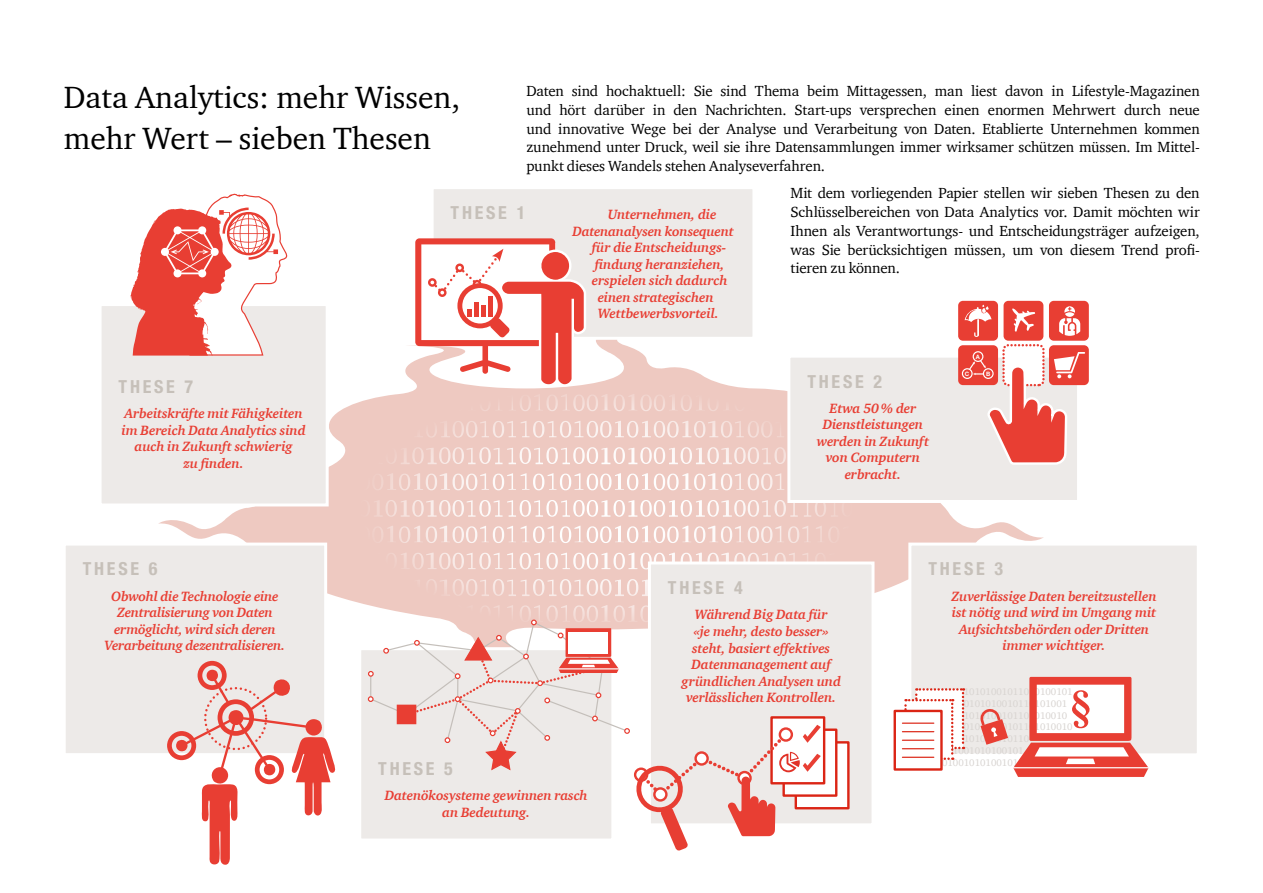
<style>
.page{position:relative;width:1263px;height:893px;background:#fff}
.page>*{position:absolute;margin:0;border:0;box-sizing:border-box;transform-origin:0 0}
.t1{font:31.5px/40.5px "ITC Charter Com";color:#000}
.t2{font:700 condensed 18px "Helvetica Neue LT Std";letter-spacing:.15em;color:#c6c0b9}
.t3{font:15px/18.8px "ITC Charter Com";letter-spacing:-.01em;color:#000;text-align:justify}
.t4{font:italic 700 13.8px/16.5px "ITC Charter Com";letter-spacing:-.01em;color:#e83e33;text-align:center}
.t5{font:9.75px/11.7px "ITC Charter Com";color:#d8d4d1}
.t6{font:700 6px "Helvetica Neue LT Std";color:#fff}
</style>
<div class="page">
<svg style="left:158px;top:321px;width:886px;height:298px;fill:#eec9c1"></svg>
<svg style="left:329px;top:394px;width:458px;height:17px;background:#efcec7"></svg>
<div style="left:789px;top:356px;width:289px;height:145px;background:#edeae8"></div>
<div style="left:787px;top:355px;width:293px;height:148px;border:3px solid #fff"></div>
<div style="left:958px;top:301px;width:40px;height:40px;background:#e83e33;border-radius:5px"></div>
<div style="left:1003px;top:301px;width:40px;height:40px;background:#e83e33;border-radius:5px"></div>
<div style="left:1049px;top:301px;width:40px;height:40px;background:#e83e33;border-radius:5px"></div>
<div style="left:958px;top:345px;width:40px;height:40px;background:#e83e33;border-radius:5px"></div>
<div style="left:1003px;top:345px;width:40px;height:40px;background:#fff;border-radius:5px"></div>
<div style="left:1002px;top:344px;width:43px;height:42px;border:2px dashed #e83e33;border-radius:5px"></div>
<div style="left:1049px;top:345px;width:40px;height:40px;background:#e83e33;border-radius:5px"></div>
<svg style="left:1012px;top:308px;width:23px;height:24px"></svg>
<svg style="left:1059px;top:306px;width:21px;height:30px"></svg>
<svg style="left:965px;top:305px;width:26px;height:32px"></svg>
<div style="left:973px;top:351px;width:10px;height:11px;border:1px solid #fff;border-radius:50%"></div>
<div style="left:962px;top:368px;width:11px;height:11px;border:1px solid #fff;border-radius:50%"></div>
<svg style="left:964px;top:352px;width:121px;height:136px"></svg>
<div style="left:649px;top:563px;width:224px;height:262px;background:#edeae8"></div>
<div style="left:648px;top:561px;width:226px;height:265px;border:3px solid #fff"></div>
<div style="left:796px;top:742px;width:52px;height:66px;background:#fff"></div>
<div style="left:795px;top:741px;width:54px;height:68px;border:2px solid #db2515"></div>
<div style="left:784px;top:730px;width:52px;height:66px;background:#fff"></div>
<div style="left:782px;top:728px;width:55px;height:69px;border:2px solid #db2515"></div>
<div style="left:770px;top:716px;width:55px;height:68px;border:2px solid #db2515"></div>
<div style="left:360px;top:649px;width:253px;height:191px;background:#edeae8"></div>
<svg style="left:368px;top:619px;width:453px;height:232px"></svg>
<div style="left:64px;top:544px;width:262px;height:211px;background:#edeae8"></div>
<div style="left:63px;top:543px;width:264px;height:213px;border:3px solid #fff"></div>
<svg style="left:167px;top:661px;width:169px;height:204px"></svg>
<div style="left:204px;top:687px;width:63px;height:63px;border:2px dashed #e83e33;border-radius:50%"></div>
<div style="left:100px;top:305px;width:227px;height:200px;background:#edeae8"></div>
<div style="left:99px;top:303px;width:230px;height:203px;border:3px solid #fff"></div>
<svg style="left:131px;top:193px;width:157px;height:163px"></svg>
<div style="left:432px;top:188px;width:322px;height:150px;background:#edeae8"></div>
<div style="left:431px;top:186px;width:324px;height:154px;border:3px solid #fff"></div>
<svg style="left:415px;top:238px;width:171px;height:149px"></svg>
<div style="left:467px;top:309px;width:5px;height:8px;background:#e83e33"></div>
<div style="left:474px;top:302px;width:5px;height:15px;background:#e83e33"></div>
<div style="left:481px;top:305px;width:5px;height:12px;background:#e83e33"></div>
<hr style="left:488px;top:296px;width:4px;height:21px;background:#e83e33">
<div style="left:910px;top:544px;width:288px;height:211px;background:#edeae8"></div>
<div style="left:908px;top:543px;width:292px;height:213px;border:3px solid #fff"></div>
<svg style="left:904px;top:688px;width:60px;height:72px"></svg>
<div style="left:895px;top:711px;width:46px;height:58px;background:#fff"></div>
<div style="left:893px;top:710px;width:50px;height:61px;border:2px solid #db2515"></div>
<hr style="left:902px;top:723px;width:32px;height:1px;background:#db2515">
<hr style="left:902px;top:731px;width:32px;height:1px;background:#db2515">
<hr style="left:902px;top:740px;width:32px;height:1px;background:#db2515">
<hr style="left:902px;top:748px;width:32px;height:1px;background:#db2515">
<hr style="left:902px;top:757px;width:32px;height:1px;background:#db2515">
<svg style="left:979px;top:677px;width:169px;height:100px"></svg>
<hr style="left:1013px;top:767px;width:135px;height:1px;background:#fff">
<p class="t3" style="left:526px;top:81px;width:675px">Daten sind hochaktuell: Sie sind Thema beim Mittagessen, man liest davon in Lifestyle-Magazinen und hört darüber in den Nachrichten. Start-ups versprechen einen enormen Mehrwert durch neue und innovative Wege bei der Analyse und Verarbeitung von Daten. Etablierte Unternehmen kommen zunehmend unter Druck, weil sie ihre Datensammlungen immer wirksamer schützen müssen. Im Mittel&shy;punkt dieses Wandels stehen Analyseverfahren.</p>
<p class="t3" style="left:790px;top:184px;width:411px">Mit dem vorliegenden Papier stellen wir sieben Thesen zu den Schlüsselbereichen von Data Analytics vor. Damit möchten wir Ihnen als Verantwortungs- und Entscheidungsträger aufzeigen, was Sie berücksichtigen müssen, um von diesem Trend profi&shy;tieren zu können.</p>
<h1 class="t1" style="left:64px;top:77px;width:398px">Data Analytics: mehr Wissen, mehr Wert – sieben Thesen</h1>
<h2 class="t2" style="left:451px;top:202px;width:76px">THESE 1</h2>
<p class="t4" style="left:608px;top:206px;width:110px">Unternehmen, die</p>
<p class="t4" style="left:572px;top:222px;width:163px">Datenanalysen konsequent</p>
<p class="t4" style="left:592px;top:239px;width:136px">für die Entscheidungs-</p>
<p class="t4" style="left:595px;top:256px;width:131px">findung heranziehen,</p>
<p class="t4" style="left:592px;top:272px;width:137px">erspielen sich dadurch</p>
<p class="t4" style="left:598px;top:289px;width:117px">einen strategischen</p>
<p class="t4" style="left:598px;top:305px;width:123px">Wettbewerbsvorteil.</p>
<h2 class="t2" style="left:119px;top:376px;width:76px">THESE 7</h2>
<p class="t4" style="left:122px;top:405px;width:186px">Arbeitskräfte mit Fähigkeiten im Bereich Data Analytics sind auch in Zukunft schwierig<br>zu finden.</p>
<h2 class="t2" style="left:83px;top:558px;width:76px">THESE 6</h2>
<p class="t4" style="left:105px;top:587px;width:182px">Obwohl die Technologie eine<br>Zentralisierung von Daten ermöglicht, wird sich deren<br>Verarbeitung dezentralisieren.</p>
<h2 class="t2" style="left:378px;top:758px;width:76px">THESE 5</h2>
<p class="t4" style="left:385px;top:787px;width:204px">Datenökosysteme gewinnen rasch an Bedeutung.</p>
<h2 class="t2" style="left:807px;top:370px;width:76px">THESE 2</h2>
<p class="t4" style="left:817px;top:399px;width:114px">Etwa 50% der<br>Dienstleistungen werden in Zukunft von Computern erbracht.</p>
<p class="t6" style="left:976px;top:353px;width:6px">A</p>
<p class="t6" style="left:965px;top:370px;width:6px">C</p>
<p class="t6" style="left:986px;top:370px;width:6px">B</p>
<h2 class="t2" style="left:668px;top:577px;width:76px">THESE 4</h2>
<p class="t4" style="left:681px;top:606px;width:161px">Während Big Data für<br>«je mehr, desto besser» steht, basiert effektives<br>Datenmanagement auf gründlichen Analysen und verlässlichen Kontrollen.</p>
<h2 class="t2" style="left:928px;top:558px;width:76px">THESE 3</h2>
<p class="t4" style="left:951px;top:587px;width:207px">Zuverlässige Daten bereitzustellen ist nötig und wird im Umgang mit<br>Aufsichtsbehörden oder Dritten immer wichtiger.</p>
<p class="t5" style="left:926px;top:744px;width:100px">100101001010100101<br>00101001010100101</p>
</div>
